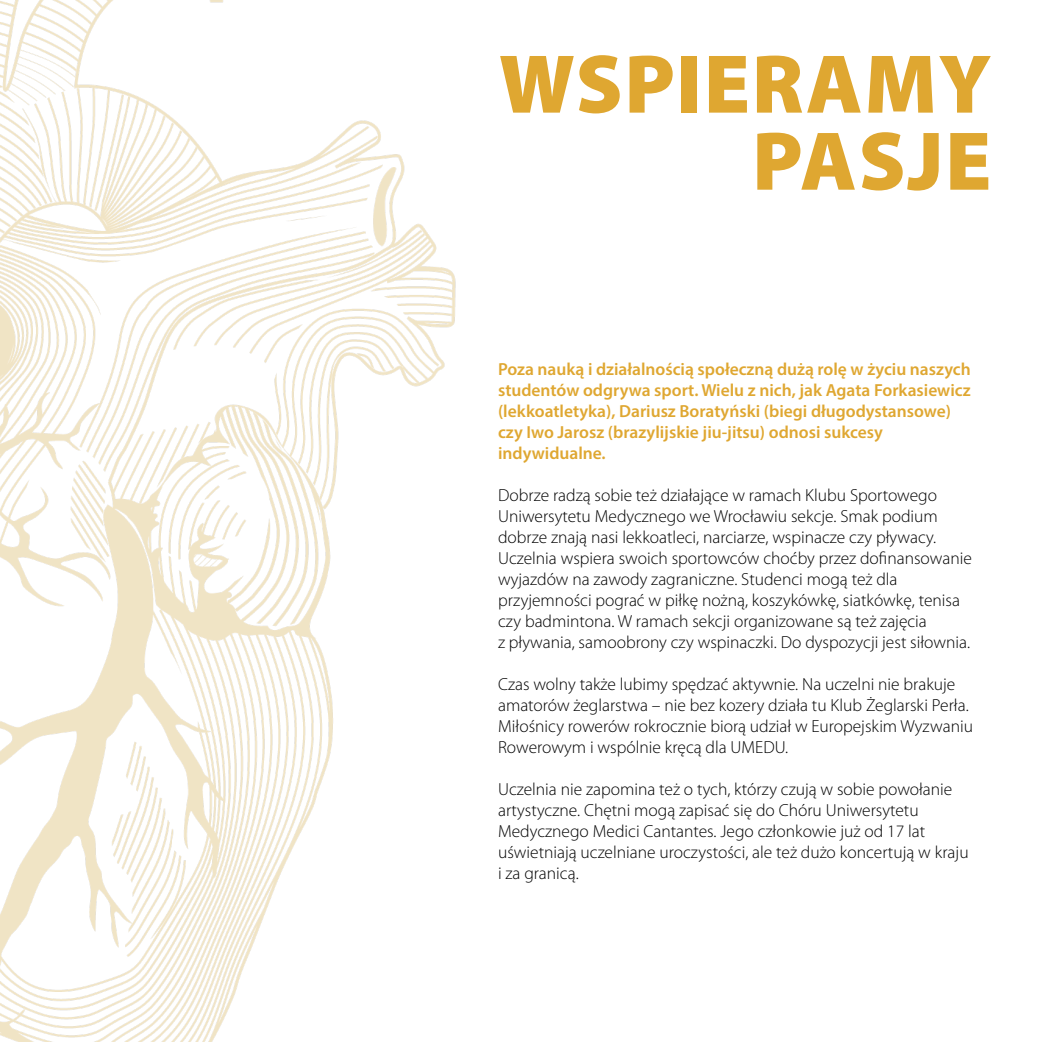
<style>
.page{position:relative;width:1042px;height:1042px;background:#fff}
.page>*{position:absolute;margin:0;border:0;box-sizing:border-box;transform-origin:0 0}
.t1{font:900 84px/77px "Myriad Pro";letter-spacing:.02em;color:#dfa731;text-align:right}
.t2{font:300 17.5px/21px "Myriad Pro";color:#000}
.t3{font:600 17.5px/21px "Myriad Pro";color:#dfa731}
</style>
<div class="page">
<img style="left:0;top:0;width:456px;height:1042px">
<h1 class="t1" style="left:499px;top:47px;width:494px">WSPIERAMY<br>PASJE</h1>
<p class="t3" style="left:498px;top:358px;width:474px">Poza nauką i działalnością społeczną dużą rolę w życiu naszych studentów odgrywa sport. Wielu z nich, jak Agata Forkasiewicz (lekkoatletyka), Dariusz Boratyński (biegi długodystansowe) czy Iwo Jarosz (brazylijskie jiu-jitsu) odnosi sukcesy indywidualne.</p>
<p class="t2" style="left:498px;top:484px;width:475px">Dobrze radzą sobie też działające w ramach Klubu Sportowego Uniwersytetu Medycznego we Wrocławiu sekcje. Smak podium dobrze znają nasi lekkoatleci, narciarze, wspinacze czy pływacy.<br>Uczelnia wspiera swoich sportowców choćby przez dofinansowanie wyjazdów na zawody zagraniczne. Studenci mogą też dla przyjemności pograć w piłkę nożną, koszykówkę, siatkówkę, tenisa czy badmintona. W ramach sekcji organizowane są też zajęcia<br>z pływania, samoobrony czy wspinaczki. Do dyspozycji jest siłownia.</p>
<p class="t2" style="left:498px;top:673px;width:476px">Czas wolny także lubimy spędzać aktywnie. Na uczelni nie brakuje amatorów żeglarstwa – nie bez kozery działa tu Klub Żeglarski Perła.<br>Miłośnicy rowerów rokrocznie biorą udział w Europejskim Wyzwaniu Rowerowym i wspólnie kręcą dla UMEDU.</p>
<p class="t2" style="left:498px;top:778px;width:472px">Uczelnia nie zapomina też o tych, którzy czują w sobie powołanie artystyczne. Chętni mogą zapisać się do Chóru Uniwersytetu Medycznego Medici Cantantes. Jego członkowie już od 17 lat uświetniają uczelniane uroczystości, ale też dużo koncertują w kraju i za granicą.</p>
</div>
